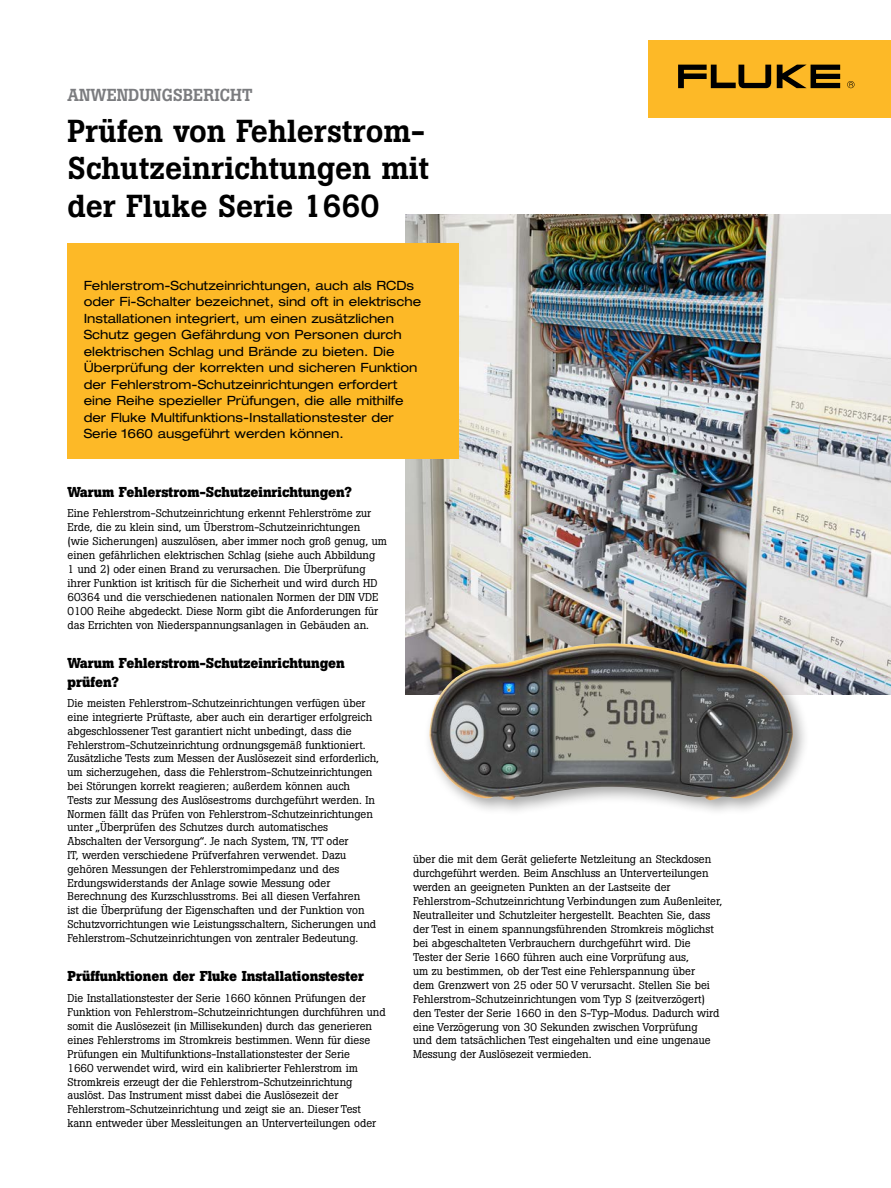
<style>
.page{position:relative;width:891px;height:1188px;background:#fff}
.page>*{position:absolute;margin:0;border:0;box-sizing:border-box;transform-origin:0 0}
.t1{font:500 31.5px/37.5px "Boton Pro";color:#000}
.t2{font:500 17.25px "Boton Pro";color:#7b7c7f}
.t3{font:700 14.25px/18.8px "Boton Pro";color:#000}
.t4{font:expanded 12.75px/16.5px "Helvetica Neue LT Pro";color:#000}
.t5{font:11.25px/14px "Boton Pro";color:#000}
</style>
<div class="page">
<img style="left:405px;top:215px;width:486px;height:479px">
<div style="left:423px;top:637px;width:388px;height:181px;background:#000;opacity:.36"></div>
<img style="left:429px;top:643px;width:364px;height:159px">
<div style="left:648px;top:40px;width:243px;height:78px;background:#fdb927"></div>
<svg style="left:777px;top:65px;width:63px;height:23px"></svg>
<svg style="left:678px;top:65px;width:93px;height:23px"></svg>
<svg style="left:847px;top:81px;width:8px;height:7px"></svg>
<div style="left:68px;top:243px;width:391px;height:216px;background:#fdb927"></div>
<h2 class="t2" style="left:68px;top:84px;width:187px">ANWENDUNGSBERICHT</h2>
<h1 class="t1" style="left:68px;top:112px;width:363px">Prüfen von Fehlerstrom-<br>Schutzeinrichtungen mit der Fluke Serie 1660</h1>
<p class="t4" style="left:84px;top:277px;width:339px">Fehlerstrom-Schutzeinrichtungen, auch als RCDs oder Fi-Schalter bezeichnet, sind oft in elektrische Installationen integriert, um einen zusätzlichen Schutz gegen Gefährdung von Personen durch elektrischen Schlag und Brände zu bieten. Die Überprüfung der korrekten und sicheren Funktion der Fehlerstrom-Schutzeinrichtungen erfordert eine Reihe spezieller Prüfungen, die alle mithilfe der Fluke Multifunktions-Installationstester der Serie 1660 ausgeführt werden können.</p>
<p class="t3" style="left:68px;top:482px;width:286px">Warum Fehlerstrom-Schutzeinrichtungen?</p>
<p class="t5" style="left:68px;top:506px;width:321px">Eine Fehlerstrom-Schutzeinrichtung erkennt Fehlerströme zur Erde, die zu klein sind, um Überstrom-Schutzeinrichtungen<br>(wie Sicherungen) auszulösen, aber immer noch groß genug, um einen gefährlichen elektrischen Schlag (siehe auch Abbildung<br>1 und 2) oder einen Brand zu verursachen. Die Überprüfung ihrer Funktion ist kritisch für die Sicherheit und wird durch HD 60364 und die verschiedenen nationalen Normen der DIN VDE 0100 Reihe abgedeckt. Diese Norm gibt die Anforderungen für das Errichten von Niederspannungsanlagen in Gebäuden an.</p>
<p class="t3" style="left:68px;top:654px;width:279px">Warum Fehlerstrom-Schutzeinrichtungen prüfen?</p>
<p class="t5" style="left:68px;top:696px;width:313px">Die meisten Fehlerstrom-Schutzeinrichtungen verfügen über eine integrierte Prüftaste, aber auch ein derartiger erfolgreich abgeschlossener Test garantiert nicht unbedingt, dass die Fehlerstrom-Schutzeinrichtung ordnungsgemäß funktioniert.<br>Zusätzliche Tests zum Messen der Auslösezeit sind erforderlich, um sicherzugehen, dass die Fehlerstrom-Schutzeinrichtungen bei Störungen korrekt reagieren; außerdem können auch<br>Tests zur Messung des Auslösestroms durchgeführt werden. In Normen fällt das Prüfen von Fehlerstrom-Schutzeinrichtungen unter „Überprüfen des Schutzes durch automatisches Abschalten der Versorgung“. Je nach System, TN, TT oder<br>IT, werden verschiedene Prüfverfahren verwendet. Dazu gehören Messungen der Fehlerstromimpedanz und des Erdungswiderstands der Anlage sowie Messung oder Berechnung des Kurzschlusstroms. Bei all diesen Verfahren<br>ist die Überprüfung der Eigenschaften und der Funktion von Schutzvorrichtungen wie Leistungsschaltern, Sicherungen und Fehlerstrom-Schutzeinrichtungen von zentraler Bedeutung.</p>
<p class="t3" style="left:68px;top:966px;width:298px">Prüffunktionen der Fluke Installationstester</p>
<p class="t5" style="left:68px;top:991px;width:320px">Die Installationstester der Serie 1660 können Prüfungen der Funktion von Fehlerstrom-Schutzeinrichtungen durchführen und somit die Auslösezeit (in Millisekunden) durch das generieren eines Fehlerstroms im Stromkreis bestimmen. Wenn für diese Prüfungen ein Multifunktions-Installationstester der Serie<br>1660 verwendet wird, wird ein kalibrierter Fehlerstrom im Stromkreis erzeugt der die Fehlerstrom-Schutzeinrichtung auslöst. Das Instrument misst dabei die Auslösezeit der Fehlerstrom-Schutzeinrichtung und zeigt sie an. Dieser Test kann entweder über Messleitungen an Unterverteilungen oder</p>
<p class="t5" style="left:413px;top:852px;width:311px">über die mit dem Gerät gelieferte Netzleitung an Steckdosen durchgeführt werden. Beim Anschluss an Unterverteilungen werden an geeigneten Punkten an der Lastseite der Fehlerstrom-Schutzeinrichtung Verbindungen zum Außenleiter, Neutralleiter und Schutzleiter hergestellt. Beachten Sie, dass der Test in einem spannungsführenden Stromkreis möglichst bei abgeschalteten Verbrauchern durchgeführt wird. Die Tester der Serie 1660 führen auch eine Vorprüfung aus,<br>um zu bestimmen, ob der Test eine Fehlerspannung über<br>dem Grenzwert von 25 oder 50 V verursacht. Stellen Sie bei Fehlerstrom-Schutzeinrichtungen vom Typ S (zeitverzögert) den Tester der Serie 1660 in den S-Typ-Modus. Dadurch wird eine Verzögerung von 30 Sekunden zwischen Vorprüfung<br>und dem tatsächlichen Test eingehalten und eine ungenaue Messung der Auslösezeit vermieden.</p>
</div>
